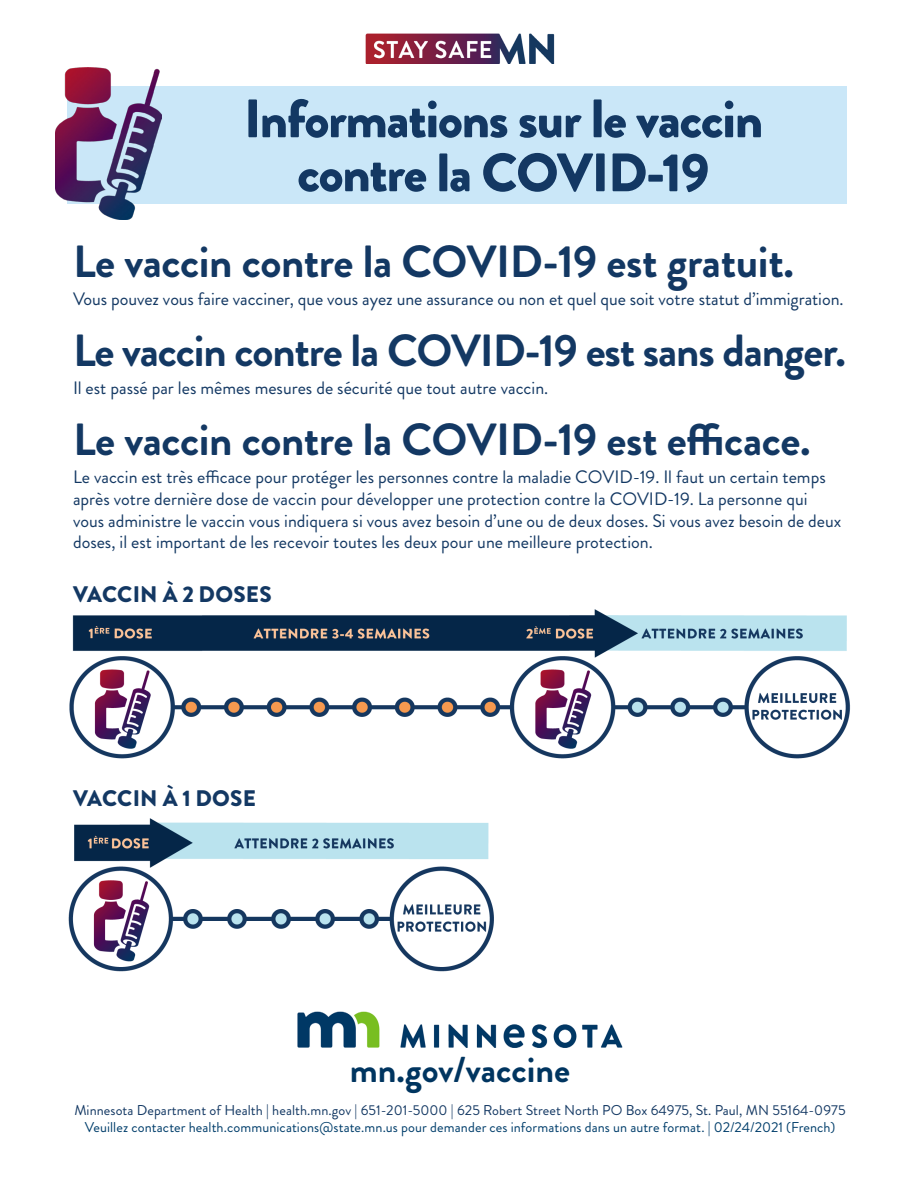
<style>
.page{position:relative;width:918px;height:1188px;background:#fff}
.page>*{position:absolute;margin:0;border:0;box-sizing:border-box;transform-origin:0 0}
.t1{font:900 54px/54px "Brandon Grotesque";letter-spacing:-.025em;color:#133863;text-align:center}
.t2{font:700 45px "Brandon Grotesque";letter-spacing:-.01em;color:#133863}
.mn_gov_vaccine{font:700 36px "Brandon Grotesque";color:#003560}
.DOSE{font:900 22.5px "Brandon Grotesque";letter-spacing:.01em;color:#133863}
.body{font:18px/21.6px "Brandon Grotesque";color:#133863}
.t3{font:14.25px/16.5px "Brandon Grotesque";letter-spacing:.005em;color:#003e6b;text-align:center}
.s1{color:#133863}
</style>
<div class="page">
<div style="left:68px;top:87px;width:779px;height:117px;background:#cae7f8"></div>
<img style="left:365px;top:34px;width:190px;height:29px">
<img style="left:55px;top:67px;width:106px;height:153px">
<img style="left:298px;top:1011px;width:324px;height:36px">
<img style="left:68px;top:818px;width:426px;height:154px">
<img style="left:69px;top:609px;width:781px;height:150px">
<h1 class="t1" style="left:244px;top:92px;width:521px">Informations sur le vaccin contre la COVID-19</h1>
<h2 class="t2" style="left:73px;top:230px;width:722px">Le vaccin contre la COVID-19 est gratuit.</h2>
<p class="body" style="left:73px;top:289px;width:772px">Vous pouvez vous faire vacciner, que vous ayez une assurance ou non et quel que soit votre statut d’immigration.</p>
<h2 class="t2" style="left:73px;top:319px;width:775px">Le vaccin contre la COVID-19 est sans danger.</h2>
<p class="body" style="left:73px;top:378px;width:477px">Il est passé par les mêmes mesures de sécurité que tout autre vaccin.</p>
<h2 class="t2" style="left:73px;top:408px;width:739px">Le vaccin contre la COVID-19 est efficace.</h2>
<p class="body" style="left:73px;top:467px;width:770px">Le vaccin est très efficace pour protéger les personnes contre la maladie COVID-19. Il faut un certain temps après votre dernière dose de vaccin pour développer une protection contre la COVID-19. La personne qui vous administre le vaccin vous indiquera si vous avez besoin d’une ou de deux doses. Si vous avez besoin de deux doses, il est important de les recevoir toutes les deux pour une meilleure protection.</p>
<p class="DOSE" style="left:73px;top:579px;width:200px">VACCIN À 2 DOSES</p>
<p class="DOSE" style="left:73px;top:782px;width:184px">VACCIN À 1 DOSE</p>
<p class="mn_gov_vaccine" style="left:350px;top:1045px;width:222px">mn.gov/vaccine</p>
<p class="t3" style="left:74px;top:1102px;width:773px"><span class="s1">Minnesota Department of Health | health.mn.gov | 651-201-5000 | 625 Robert Street North PO Box 64975, St. Paul, MN 55164-0975<br></span>Veuillez contacter health.communications@state.mn.us pour demander ces informations dans un autre format. | 02/24/2021 (French)</p>
</div>
